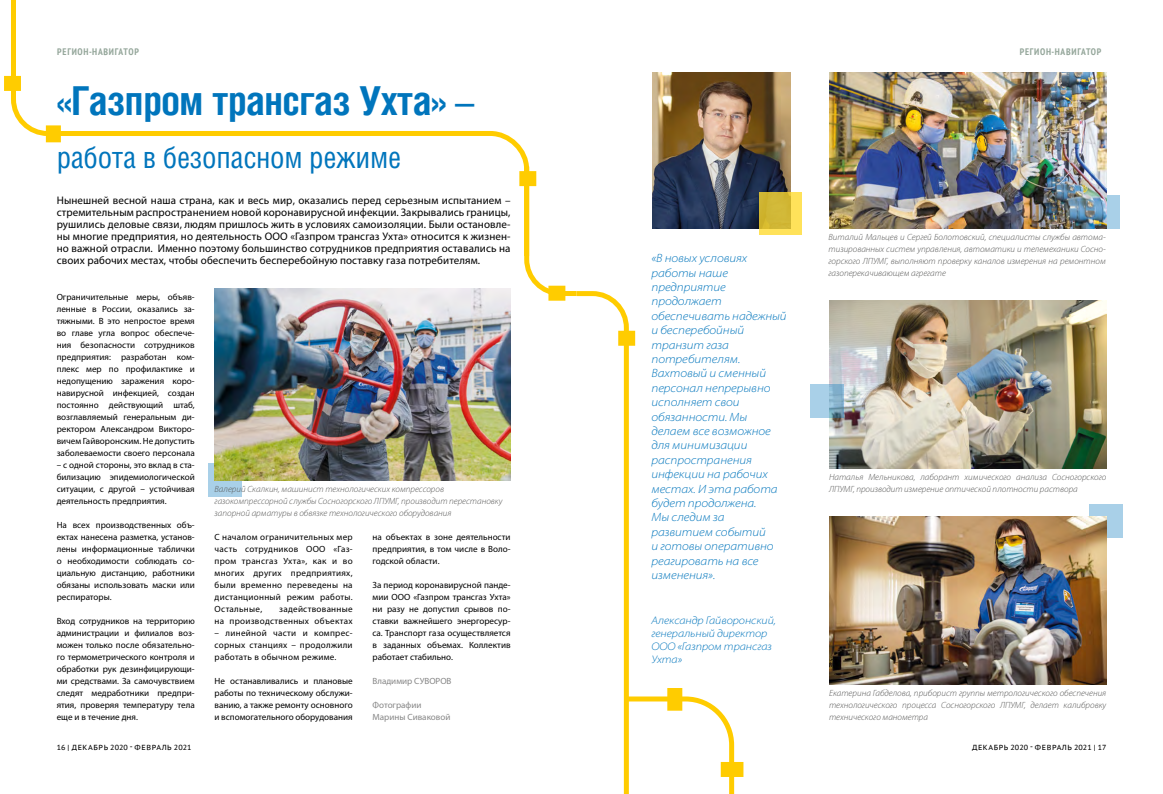
<style>
.page{position:relative;width:1163px;height:794px;background:#fff}
.page>*{position:absolute;margin:0;border:0;box-sizing:border-box;transform-origin:0 0}
.t1{font:700 40px "Helios Cond";letter-spacing:-.01em;color:#0075bc}
.t2{font:30px "Helios Cond";letter-spacing:-.01em;color:#0075bc}
.t3{font:italic 300 semi-expanded 12px/14.4px "Myriad Pro";color:#0075bc}
.t4{font:11px/12px "Myriad Pro";letter-spacing:.01em;color:#000;text-align:justify}
.t5{font:italic 300 semi-expanded 11px/13.2px "Myriad Pro";color:#0075bc}
.t6{font:700 condensed 9.5px "PT Sans";letter-spacing:.08em;color:#94a69a}
.t7{font:9px/12px "Myriad Pro";color:#000;text-align:justify}
.t8{font:italic 300 9px/12px "Myriad Pro";color:#575756;text-align:justify}
.t9{font:9px/12px "Myriad Pro";letter-spacing:.03em;color:#000;text-align:right}
.t10{font:9px/12px "Myriad Pro";color:#878787}
.t11{font:7.4px "PT Sans Caption";letter-spacing:.08em;color:#000}
.s1{font-weight:400}
</style>
<div class="page">
<div style="left:720px;top:762px;width:23px;height:15px;background:#fc0"></div>
<div style="left:46px;top:125px;width:15px;height:17px;background:#fc0"></div>
<div style="left:4px;top:76px;width:17px;height:15px;background:#fc0"></div>
<svg style="left:8px;top:0;width:183px;height:138px"></svg>
<svg style="left:524px;top:171px;width:212px;height:623px"></svg>
<svg style="left:191px;top:131px;width:340px;height:130px"></svg>
<svg style="left:1089px;top:504px;width:33px;height:33px"></svg>
<img style="left:829px;top:300px;width:276px;height:168px">
<img style="left:652px;top:72px;width:138px;height:156px">
<svg style="left:810px;top:384px;width:33px;height:33px"></svg>
<svg style="left:759px;top:192px;width:42px;height:42px;background:#e0c440"></svg>
<svg style="left:1105px;top:195px;width:14px;height:33px"></svg>
<img style="left:829px;top:72px;width:276px;height:156px">
<img style="left:829px;top:516px;width:276px;height:168px">
<svg style="left:208px;top:464px;width:34px;height:33px"></svg>
<img style="left:215px;top:288px;width:295px;height:192px">
<p class="t6" style="left:57px;top:46px;width:83px">РЕГИОН-НАВИГАТОР</p>
<p class="t6" style="left:1019px;top:46px;width:83px">РЕГИОН-НАВИГАТОР</p>
<h1 class="t1" style="left:57px;top:79px;width:419px">«Газпром трансгаз Ухта» <span class="s1">–</span></h1>
<h2 class="t2" style="left:57px;top:140px;width:346px">работа в безопасном режиме</h2>
<p class="t4" style="left:57px;top:195px;width:455px">Нынешней весной наша страна, как и весь мир, оказались перед серьезным испытанием – стремительным распространением новой коронавирусной инфекции. Закрывались границы, рушились деловые связи, людям пришлось жить в условиях самоизоляции. Были остановле&shy;ны многие предприятия, но деятельность ООО «Газпром трансгаз Ухта» относится к жизнен&shy;но важной отрасли. Именно поэтому большинство сотрудников предприятия оставались на своих рабочих местах, чтобы обеспечить бесперебойную поставку газа потребителям.</p>
<p class="t7" style="left:57px;top:291px;width:139px">Ограничительные меры, объяв&shy;ленные в России, оказались за&shy;тяжными. В это непростое время во главе угла вопрос обеспече&shy;ния безопасности сотрудников предприятия: разработан ком&shy;плекс мер по профилактике и недопущению заражения коро&shy;навирусной инфекцией, создан постоянно действующий штаб, возглавляемый генеральным ди&shy;ректором Александром Викторо&shy;вичем Гайворонским. Не допустить заболеваемости своего персонала</p>
<p class="t7" style="left:57px;top:459px;width:139px">– с одной стороны, это вклад в ста&shy;билизацию эпидемиологической ситуации, с другой – устойчивая деятельность предприятия.</p>
<p class="t7" style="left:57px;top:519px;width:139px">На всех производственных объ&shy;ектах нанесена разметка, установ&shy;лены информационные таблички о необходимости соблюдать со&shy;циальную дистанцию, работники обязаны использовать маски или респираторы.</p>
<p class="t7" style="left:57px;top:615px;width:139px">Вход сотрудников на территорию администрации и филиалов воз&shy;можен только после обязательно&shy;го термометрического контроля и обработки рук дезинфицирующи&shy;ми средствами. За самочувствием следят медработники предпри&shy;ятия, проверяя температуру тела еще и в течение дня.</p>
<p class="t8" style="left:214px;top:483px;width:289px;text-align:left">Валерий Скалкин, машинист технологических компрессоров газокомпрессорной службы Сосногорского ЛПУМГ, производит перестановку запорной арматуры в обвязке технологического оборудования</p>
<p class="t7" style="left:372px;top:531px;width:139px">на объектах в зоне деятельности предприятия, в том числе в Воло&shy;годской области.</p>
<p class="t7" style="left:372px;top:579px;width:139px">За период коронавирусной панде&shy;мии ООО «Газпром трансгаз Ухта» ни разу не допустил срывов по&shy;ставки важнейшего энергоресур&shy;са. Транспорт газа осуществляется в заданных объемах. Коллектив работает стабильно.</p>
<p class="t10" style="left:372px;top:675px;width:80px">Владимир СУВОРОВ</p>
<p class="t10" style="left:372px;top:699px;width:79px">Фотографии<br>Марины Сиваковой</p>
<p class="t7" style="left:214px;top:531px;width:139px">С началом ограничительных мер часть сотрудников ООО «Газ&shy;пром трансгаз Ухта», как и во многих других предприятиях, были временно переведены на дистанционный режим работы.<br>Остальные,</p>
<p class="t9" style="left:214px;top:603px;width:139px">задействованные<br>на производственных объектах</p>
<p class="t7" style="left:214px;top:627px;width:139px">– линейной части и компрес&shy;сорных станциях – продолжили работать в обычном режиме.</p>
<p class="t7" style="left:214px;top:675px;width:139px">Не останавливались и плановые работы по техническому обслужи&shy;ванию, а также ремонту основного и вспомогательного оборудования</p>
<p class="t3" style="left:651px;top:251px;width:137px">«В новых условиях работы наше предприятие продолжает обеспечивать надежный и бесперебойный транзит газа потребителям.<br>Вахтовый и сменный персонал непрерывно исполняет свои обязанности. Мы делаем все возможное для минимизации распространения инфекции на рабочих местах. И эта работа будет продолжена.<br>Мы следим за развитием событий<br>и готовы оперативно реагировать на все изменения».</p>
<p class="t5" style="left:651px;top:613px;width:126px">Александр Гайворонский, генеральный директор<br>ООО «Газпром трансгаз<br>Ухта»</p>
<p class="t8" style="left:828px;top:231px;width:279px">Виталий Мальцев и Сергей Болотовский, специалисты службы автома&shy;тизированных систем управления, автоматики и телемеханики Сосно&shy;горского ЛПУМГ, выполняют проверку каналов измерения на ремонтном газоперекачивающем агрегате</p>
<p class="t8" style="left:828px;top:471px;width:279px">Наталья Мельникова, лаборант химического анализа Сосногорского<br>ЛПУМГ, производит измерение оптической плотности раствора</p>
<p class="t8" style="left:828px;top:687px;width:279px">Екатерина Габделова, приборист группы метрологического обеспечения технологического процесса Сосногорского ЛПУМГ, делает калибровку технического манометра</p>
<p class="t11" style="left:57px;top:742px;width:136px">16 | ДЕКАБРЬ 2020 - ФЕВРАЛЬ 2021</p>
<p class="t11" style="left:971px;top:742px;width:136px">ДЕКАБРЬ 2020 - ФЕВРАЛЬ 2021 | 17</p>
</div>
